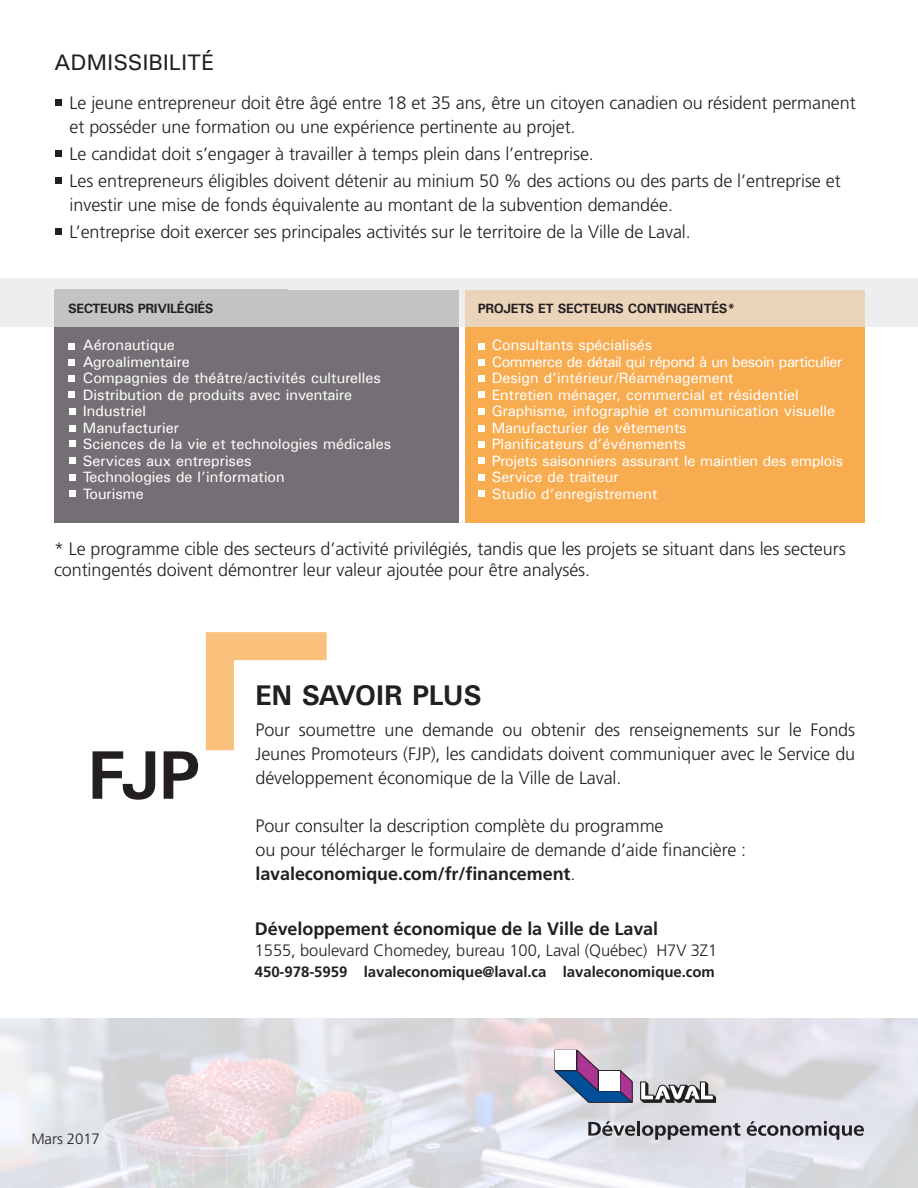
<style>
.page{position:relative;width:918px;height:1188px;background:#fff}
.page>*{position:absolute;margin:0;border:0;box-sizing:border-box;transform-origin:0 0}
.t1{font:700 68.85px "Univers";color:#231f20}
.t2{font:700 28.5px "Univers";color:#231f20}
.t3{font:22.5px "Univers";color:#231f20}
.t4{font:300 18px/24px "Frutiger LT Std";letter-spacing:-.005em;color:#231f20;text-align:justify}
.t5{font:700 18px "Frutiger LT Std";letter-spacing:-.005em;color:#231f20}
.t6{font:300 16.5px "Frutiger LT Std";letter-spacing:-.005em;color:#231f20}
.t7{font:15px "Univers";color:#fff}
.t8{font:700 15px "Frutiger LT Std";letter-spacing:-.005em;color:#231f20}
.t9{font:15px "Univers";letter-spacing:-.03em;color:#fff}
.t10{font:300 15px "Frutiger LT Std";letter-spacing:-.005em;color:#231f20}
.t11{font:700 13.5px "Univers";letter-spacing:-.025em;color:#231f20}
.s1{font-weight:300}
</style>
<div class="page">
<svg style="left:0;top:1019px;width:918px;height:169px;background:#e1dfe4"></svg>
<svg style="left:588px;top:1121px;width:47px;height:15px"></svg>
<hr style="left:637px;top:1121px;width:3px;height:15px;background:#231f20">
<svg style="left:642px;top:1123px;width:98px;height:17px;background:#9c9ba0"></svg>
<svg style="left:747px;top:1121px;width:117px;height:19px;background:#aaa9b0"></svg>
<svg style="left:640px;top:1081px;width:76px;height:22px"></svg>
<svg style="left:555px;top:1050px;width:78px;height:53px"></svg>
<svg style="left:206px;top:632px;width:121px;height:118px"></svg>
<div style="left:465px;top:290px;width:400px;height:232px;background:#f8ac50"></div>
<div style="left:55px;top:290px;width:404px;height:232px;background:#746f74"></div>
<svg style="left:0;top:279px;width:918px;height:48px;background:#ddd6ce"></svg>
<svg style="left:69px;top:344px;width:6px;height:6px"></svg>
<div style="left:69px;top:359px;width:6px;height:7px;background:#fff"></div>
<div style="left:69px;top:375px;width:6px;height:7px;background:#fff"></div>
<svg style="left:69px;top:391px;width:6px;height:6px"></svg>
<svg style="left:55px;top:228px;width:6px;height:6px"></svg>
<div style="left:55px;top:177px;width:6px;height:7px;background:#231f20"></div>
<svg style="left:55px;top:150px;width:6px;height:6px"></svg>
<div style="left:55px;top:99px;width:6px;height:7px;background:#231f20"></div>
<div style="left:69px;top:408px;width:7px;height:6px;background:#fff"></div>
<div style="left:69px;top:425px;width:7px;height:6px;background:#fff"></div>
<div style="left:69px;top:441px;width:7px;height:6px;background:#fff"></div>
<div style="left:69px;top:458px;width:7px;height:6px;background:#fff"></div>
<div style="left:69px;top:475px;width:7px;height:6px;background:#fff"></div>
<div style="left:69px;top:490px;width:7px;height:7px;background:#fff"></div>
<svg style="left:478px;top:344px;width:6px;height:6px"></svg>
<svg style="left:478px;top:360px;width:6px;height:6px"></svg>
<div style="left:478px;top:375px;width:6px;height:7px;background:#fff"></div>
<div style="left:478px;top:391px;width:6px;height:7px;background:#fff"></div>
<div style="left:478px;top:408px;width:7px;height:7px;background:#fff"></div>
<div style="left:478px;top:425px;width:7px;height:6px;background:#fff"></div>
<div style="left:478px;top:441px;width:7px;height:6px;background:#fff"></div>
<div style="left:478px;top:458px;width:7px;height:6px;background:#fff"></div>
<div style="left:478px;top:475px;width:7px;height:6px;background:#fff"></div>
<div style="left:478px;top:491px;width:7px;height:6px;background:#fff"></div>
<p class="t3" style="left:54px;top:48px;width:162px">ADMISSIBILITÉ</p>
<p class="t4" style="left:70px;top:91px;width:788px">Le jeune entrepreneur doit être âgé entre 18 et 35 ans, être un citoyen canadien ou résident permanent</p>
<p class="t4" style="left:70px;top:115px;width:508px">et posséder une formation ou une expérience pertinente au projet.</p>
<p class="t4" style="left:70px;top:142px;width:526px">Le candidat doit s’engager à travailler à temps plein dans l’entreprise.</p>
<p class="t4" style="left:70px;top:169px;width:773px">Les entrepreneurs éligibles doivent détenir au minium 50 % des actions ou des parts de l’entreprise et</p>
<p class="t4" style="left:70px;top:193px;width:605px">investir une mise de fonds équivalente au montant de la subvention demandée.</p>
<p class="t4" style="left:70px;top:220px;width:623px">L’entreprise doit exercer ses principales activités sur le territoire de la Ville de Laval.</p>
<p class="t11" style="left:68px;top:300px;width:147px">SECTEURS PRIVILÉGIÉS</p>
<p class="t11" style="left:478px;top:300px;width:259px">PROJETS ET SECTEURS CONTINGENTÉS*</p>
<p class="t7" style="left:492px;top:336px;width:162px">Consultants spécialisés</p>
<p class="t9" style="left:492px;top:352px;width:352px">Commerce de détail qui répond à un besoin particulier</p>
<p class="t7" style="left:492px;top:369px;width:244px">Design d’intérieur/Réaménagement</p>
<p class="t7" style="left:492px;top:385px;width:309px">Entretien ménager, commercial et résidentiel</p>
<p class="t7" style="left:492px;top:402px;width:345px">Graphisme, infographie et communication visuelle</p>
<p class="t7" style="left:492px;top:418px;width:197px">Manufacturier de vêtements</p>
<p class="t7" style="left:492px;top:435px;width:196px">Planificateurs d’événements</p>
<p class="t7" style="left:492px;top:451px;width:353px">Projets saisonniers assurant le maintien des emplois</p>
<p class="t7" style="left:492px;top:468px;width:128px">Service de traiteur</p>
<p class="t7" style="left:492px;top:484px;width:167px">Studio d’enregistrement</p>
<p class="t4" style="left:54px;top:538px;width:793px;line-height:21px">* Le programme cible des secteurs d’activité privilégiés, tandis que les projets se situant dans les secteurs contingentés doivent démontrer leur valeur ajoutée pour être analysés.</p>
<p class="t7" style="left:83px;top:336px;width:94px">Aéronautique</p>
<p class="t7" style="left:83px;top:352px;width:109px">Agroalimentaire</p>
<p class="t7" style="left:83px;top:369px;width:300px">Compagnies de théâtre/activités culturelles</p>
<p class="t7" style="left:83px;top:385px;width:271px">Distribution de produits avec inventaire</p>
<p class="t7" style="left:83px;top:402px;width:65px">Industriel</p>
<p class="t7" style="left:83px;top:418px;width:98px">Manufacturier</p>
<p class="t7" style="left:83px;top:435px;width:310px">Sciences de la vie et technologies médicales</p>
<p class="t7" style="left:83px;top:451px;width:170px">Services aux entreprises</p>
<p class="t7" style="left:83px;top:468px;width:203px">Technologies de l’information</p>
<p class="t7" style="left:83px;top:484px;width:63px">Tourisme</p>
<p class="t1" style="left:88px;top:733px;width:113px">FJP</p>
<p class="t2" style="left:255px;top:678px;width:228px">EN SAVOIR PLUS</p>
<p class="t4" style="left:255px;top:718px;width:601px">Pour soumettre une demande ou obtenir des renseignements sur le Fonds Jeunes Promoteurs (FJP), les candidats doivent communiquer avec le Service du développement économique de la Ville de Laval.</p>
<p class="t4" style="left:255px;top:814px;width:410px">Pour consulter la description complète du programme</p>
<p class="t4" style="left:255px;top:838px;width:492px">ou pour télécharger le formulaire de demande d’aide financière :</p>
<p class="t5" style="left:255px;top:863px;width:322px">lavaleconomique.com/fr/financement<span class="s1">.</span></p>
<p class="t5" style="left:255px;top:919px;width:405px">Développement économique de la Ville de Laval</p>
<p class="t6" style="left:255px;top:941px;width:464px">1555, boulevard Chomedey, bureau 100, Laval (Québec) H7V 3Z1</p>
<p class="t8" style="left:255px;top:963px;width:462px">450-978-5959 lavaleconomique@laval.ca lavaleconomique.com</p>
<p class="t10" style="left:31px;top:1130px;width:70px">Mars 2017</p>
</div>
